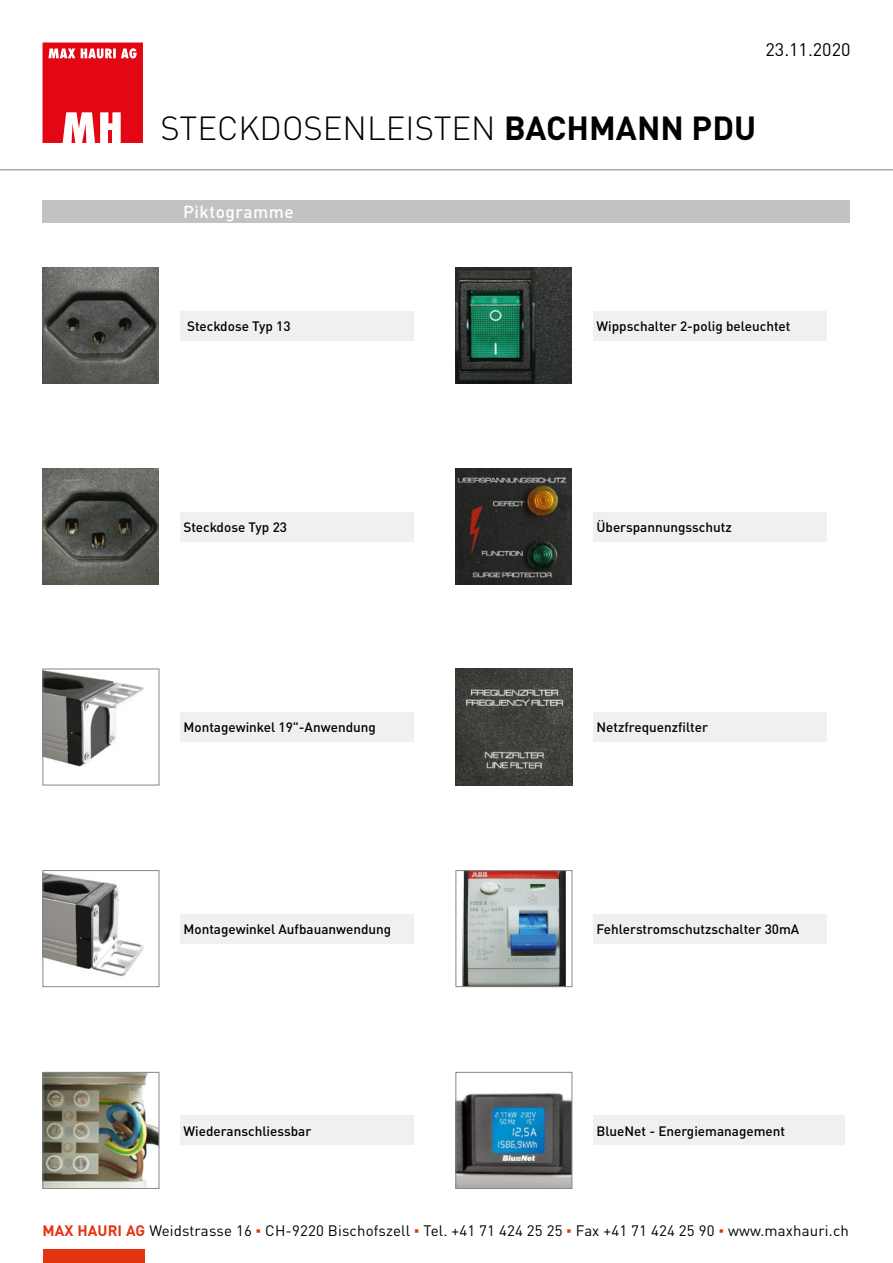
<style>
.page{position:relative;width:893px;height:1263px;background:#fff}
.page>*{position:absolute;margin:0;border:0;box-sizing:border-box;transform-origin:0 0}
.t1{font:300 33px "DINOT";color:#000}
.t2{font:18px "DINOT";color:#000}
.t3{font:500 17.25px "DINOT";letter-spacing:.03em;color:#fff}
.t4{font:15px "DINOT";letter-spacing:.01em;color:#000}
.t5{font:500 13.5px "DINOT";color:#000}
.s1{font-weight:700}
.s2{font-weight:700;color:#e63312}
.s3{font-family:"Arial";font-weight:900;color:#e63312}
</style>
<div class="page">
<svg style="left:43px;top:43px;width:100px;height:100px"></svg>
<hr style="left:0;top:169px;width:893px;height:1px;background:#000">
<div style="left:44px;top:1249px;width:101px;height:14px;background:#e63312"></div>
<div style="left:43px;top:200px;width:807px;height:22px;background:#c2c2c2"></div>
<div style="left:593px;top:311px;width:234px;height:30px;background:#f0f0ef"></div>
<div style="left:593px;top:512px;width:234px;height:30px;background:#f0f0ef"></div>
<div style="left:593px;top:712px;width:234px;height:30px;background:#f0f0ef"></div>
<div style="left:593px;top:914px;width:234px;height:29px;background:#f0f0ef"></div>
<img style="left:456px;top:268px;width:116px;height:116px">
<img style="left:456px;top:469px;width:116px;height:116px">
<img style="left:456px;top:669px;width:116px;height:116px">
<img style="left:462px;top:872px;width:104px;height:113px">
<div style="left:455px;top:870px;width:117px;height:117px;border:1px solid #878787"></div>
<div style="left:180px;top:512px;width:234px;height:30px;background:#f0f0ef"></div>
<div style="left:180px;top:712px;width:234px;height:30px;background:#f0f0ef"></div>
<div style="left:180px;top:914px;width:234px;height:29px;background:#f0f0ef"></div>
<img style="left:43px;top:268px;width:116px;height:116px">
<img style="left:43px;top:469px;width:116px;height:116px">
<img style="left:45px;top:671px;width:99px;height:96px">
<div style="left:43px;top:669px;width:116px;height:116px;border:1px solid #878787"></div>
<img style="left:45px;top:872px;width:99px;height:105px">
<div style="left:43px;top:870px;width:116px;height:117px;border:1px solid #878787"></div>
<div style="left:180px;top:1115px;width:234px;height:30px;background:#f0f0ef"></div>
<img style="left:45px;top:1074px;width:112px;height:113px">
<div style="left:43px;top:1072px;width:116px;height:117px;border:1px solid #878787"></div>
<div style="left:180px;top:311px;width:234px;height:30px;background:#f0f0ef"></div>
<div style="left:593px;top:1115px;width:252px;height:30px;background:#f0f0ef"></div>
<img style="left:457px;top:1093px;width:113px;height:94px">
<div style="left:455px;top:1072px;width:117px;height:117px;border:1px solid #878787"></div>
<h2 class="t2" style="left:766px;top:39px;width:86px">23.11.2020</h2>
<h1 class="t1" style="left:161px;top:108px;width:597px">STECKDOSENLEISTEN <span class="s1">BACHMANN PDU</span></h1>
<p class="t3" style="left:183px;top:201px;width:112px">Piktogramme</p>
<p class="t5" style="left:187px;top:317px;width:105px">Steckdose Typ 13</p>
<p class="t5" style="left:596px;top:317px;width:196px">Wippschalter 2-polig beleuchtet</p>
<p class="t5" style="left:183px;top:518px;width:105px">Steckdose Typ 23</p>
<p class="t5" style="left:596px;top:518px;width:137px">Überspannungsschutz</p>
<p class="t5" style="left:183px;top:719px;width:194px">Montagewinkel 19"-Anwendung</p>
<p class="t5" style="left:596px;top:719px;width:113px">Netzfrequenzfilter</p>
<p class="t5" style="left:183px;top:920px;width:209px">Montagewinkel Aufbauanwendung</p>
<p class="t5" style="left:596px;top:920px;width:204px">Fehlerstromschutzschalter 30mA</p>
<p class="t5" style="left:183px;top:1122px;width:129px">Wiederanschliessbar</p>
<p class="t5" style="left:596px;top:1122px;width:190px">BlueNet - Energiemanagement</p>
<p class="t4" style="left:43px;top:1221px;width:808px"><span class="s2">MAX HAURI AG</span> Weidstrasse 16 <span class="s3">▪</span> CH-9220 Bischofszell <span class="s3">▪</span> Tel. +41 71 424 25 25 <span class="s3">▪</span> Fax +41 71 424 25 90 <span class="s3">▪</span> www.maxhauri.ch</p>
</div>
